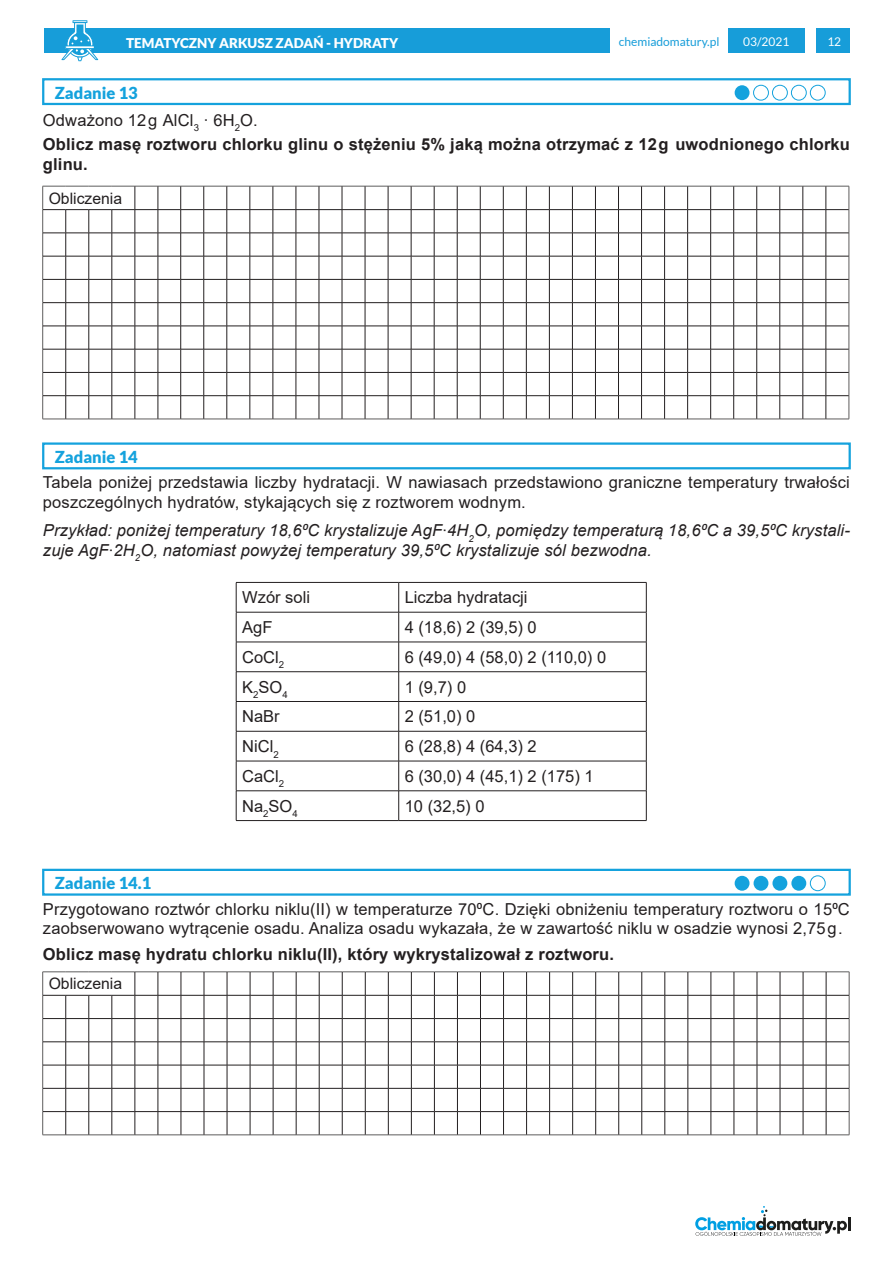
<style>
.page{position:relative;width:893px;height:1263px;background:#fff}
.page>*{position:absolute;margin:0;border:0;box-sizing:border-box;transform-origin:0 0}
.Styl_akapitowy_1{font:16.5px/19.8px "Arial";letter-spacing:.01em;color:#231f20}
.t1{font:italic 16.5px/19.8px "Arial";letter-spacing:.01em;color:#231f20}
.t2{font:700 16.5px/19.8px "Arial";letter-spacing:.01em;color:#231f20}
.t3{font:900 16.5px "Lato";color:#14a2dd}
.t4{font:15.75px "Arial";color:#231f20}
.t5{font:900 13.5px "Lato";color:#fff}
.t6{font:12px "Lato";color:#179dd9}
.t7{font:12px "Lato";color:#fff}
</style>
<div class="page">
<div style="left:816px;top:28px;width:34px;height:25px;background:#179dd9"></div>
<div style="left:728px;top:28px;width:77px;height:25px;background:#179dd9"></div>
<div style="left:44px;top:28px;width:566px;height:25px;background:#179dd9"></div>
<hr style="left:73px;top:20px;width:14px;height:3px;background:#169ed9">
<svg style="left:61px;top:21px;width:37px;height:40px"></svg>
<svg style="left:695px;top:1206px;width:155px;height:30px"></svg>
<svg style="left:42px;top:186px;width:808px;height:234px"></svg>
<div style="left:42px;top:78px;width:809px;height:27px;border:2px solid #14a2dd"></div>
<div style="left:753px;top:85px;width:16px;height:15px;border:1px solid #14a2dd;border-radius:50%"></div>
<div style="left:791px;top:85px;width:16px;height:15px;border:1px solid #14a2dd;border-radius:50%"></div>
<div style="left:810px;top:85px;width:16px;height:15px;border:1px solid #14a2dd;border-radius:50%"></div>
<div style="left:735px;top:85px;width:14px;height:15px;background:#14a2dd;border-radius:50%"></div>
<div style="left:772px;top:85px;width:16px;height:15px;border:1px solid #14a2dd;border-radius:50%"></div>
<div style="left:42px;top:442px;width:809px;height:27px;border:2px solid #14a2dd"></div>
<hr style="left:236px;top:582px;width:163px;height:1px;background:#231f20">
<svg style="left:236px;top:583px;width:1px;height:29px"></svg>
<hr style="left:399px;top:582px;width:247px;height:1px;background:#231f20">
<svg style="left:398px;top:583px;width:1px;height:29px"></svg>
<svg style="left:646px;top:583px;width:1px;height:29px"></svg>
<hr style="left:236px;top:612px;width:163px;height:1px;background:#231f20">
<hr style="left:236px;top:612px;width:1px;height:30px;background:#231f20">
<hr style="left:399px;top:612px;width:247px;height:1px;background:#231f20">
<hr style="left:398px;top:612px;width:1px;height:30px;background:#231f20">
<hr style="left:646px;top:612px;width:1px;height:30px;background:#231f20">
<hr style="left:236px;top:642px;width:163px;height:1px;background:#231f20">
<hr style="left:399px;top:642px;width:247px;height:1px;background:#231f20">
<hr style="left:236px;top:671px;width:163px;height:1px;background:#231f20">
<hr style="left:399px;top:671px;width:247px;height:1px;background:#231f20">
<hr style="left:236px;top:701px;width:163px;height:1px;background:#231f20">
<svg style="left:236px;top:642px;width:1px;height:89px"></svg>
<hr style="left:399px;top:701px;width:247px;height:1px;background:#231f20">
<svg style="left:398px;top:642px;width:1px;height:89px"></svg>
<svg style="left:646px;top:642px;width:1px;height:89px"></svg>
<hr style="left:236px;top:731px;width:163px;height:1px;background:#231f20">
<hr style="left:236px;top:731px;width:1px;height:30px;background:#231f20">
<hr style="left:399px;top:731px;width:247px;height:1px;background:#231f20">
<hr style="left:398px;top:731px;width:1px;height:30px;background:#231f20">
<hr style="left:646px;top:731px;width:1px;height:30px;background:#231f20">
<hr style="left:236px;top:761px;width:163px;height:1px;background:#231f20">
<hr style="left:236px;top:761px;width:1px;height:30px;background:#231f20">
<hr style="left:399px;top:761px;width:247px;height:1px;background:#231f20">
<hr style="left:398px;top:761px;width:1px;height:30px;background:#231f20">
<hr style="left:646px;top:761px;width:1px;height:30px;background:#231f20">
<hr style="left:236px;top:790px;width:163px;height:1px;background:#231f20">
<svg style="left:236px;top:791px;width:1px;height:29px"></svg>
<hr style="left:399px;top:790px;width:247px;height:1px;background:#231f20">
<svg style="left:398px;top:791px;width:1px;height:29px"></svg>
<svg style="left:646px;top:791px;width:1px;height:29px"></svg>
<hr style="left:236px;top:820px;width:163px;height:1px;background:#231f20">
<hr style="left:399px;top:820px;width:247px;height:1px;background:#231f20">
<svg style="left:42px;top:971px;width:808px;height:164px"></svg>
<div style="left:42px;top:869px;width:809px;height:27px;border:2px solid #14a2dd"></div>
<div style="left:753px;top:876px;width:15px;height:15px;background:#14a2dd;border-radius:50%"></div>
<div style="left:791px;top:876px;width:15px;height:15px;background:#14a2dd;border-radius:50%"></div>
<div style="left:810px;top:875px;width:16px;height:16px;border:1px solid #14a2dd;border-radius:50%"></div>
<div style="left:735px;top:876px;width:14px;height:15px;background:#14a2dd;border-radius:50%"></div>
<div style="left:772px;top:876px;width:15px;height:15px;background:#14a2dd;border-radius:50%"></div>
<p class="t5" style="left:126px;top:35px;width:274px">TEMATYCZNY ARKUSZ ZADAŃ - HYDRATY</p>
<p class="t6" style="left:619px;top:35px;width:102px">chemiadomatury.pl</p>
<p class="t7" style="left:743px;top:35px;width:48px">03/2021</p>
<p class="t7" style="left:827px;top:35px;width:15px">12</p>
<p class="t3" style="left:55px;top:83px;width:84px">Zadanie 13</p>
<p class="Styl_akapitowy_1" style="left:43px;top:110px;width:216px">Odważono 12g AlCl<sub>3</sub> ∙ 6H<sub>2</sub>O.</p>
<p class="t2" style="left:43px;top:135px;width:808px">Oblicz masę roztworu chlorku glinu o stężeniu 5% jaką można otrzymać z 12g uwodnionego chlorku glinu.</p>
<p class="t4" style="left:49px;top:187px;width:75px">Obliczenia</p>
<p class="t3" style="left:55px;top:447px;width:84px">Zadanie 14</p>
<p class="Styl_akapitowy_1" style="left:43px;top:472px;width:808px">Tabela poniżej przedstawia liczby hydratacji. W nawiasach przedstawiono graniczne temperatury trwałości poszczególnych hydratów, stykających się z roztworem wodnym.</p>
<p class="t1" style="left:43px;top:521px;width:808px">Przykład: poniżej temperatury 18,6⁰C krystalizuje AgF∙4H<sub>2</sub>O, pomiędzy temperaturą 18,6⁰C a 39,5⁰C krystali&shy;zuje AgF∙2H<sub>2</sub>O, natomiast powyżej temperatury 39,5⁰C krystalizuje sól bezwodna.</p>
<p class="t3" style="left:55px;top:874px;width:98px">Zadanie 14.1</p>
<p class="Styl_akapitowy_1" style="left:242px;top:587px;width:69px">Wzór soli</p>
<p class="Styl_akapitowy_1" style="left:405px;top:587px;width:124px">Liczba hydratacji</p>
<p class="Styl_akapitowy_1" style="left:242px;top:617px;width:32px">AgF</p>
<p class="Styl_akapitowy_1" style="left:405px;top:617px;width:134px">4 (18,6) 2 (39,5) 0</p>
<p class="Styl_akapitowy_1" style="left:242px;top:647px;width:44px">CoCl<sub>2</sub></p>
<p class="Styl_akapitowy_1" style="left:405px;top:647px;width:203px">6 (49,0) 4 (58,0) 2 (110,0) 0</p>
<p class="Styl_akapitowy_1" style="left:242px;top:677px;width:47px">K<sub>2</sub>SO<sub>4</sub></p>
<p class="Styl_akapitowy_1" style="left:405px;top:677px;width:63px">1 (9,7) 0</p>
<p class="Styl_akapitowy_1" style="left:242px;top:707px;width:39px">NaBr</p>
<p class="Styl_akapitowy_1" style="left:405px;top:707px;width:72px">2 (51,0) 0</p>
<p class="Styl_akapitowy_1" style="left:242px;top:736px;width:38px">NiCl<sub>2</sub></p>
<p class="Styl_akapitowy_1" style="left:405px;top:736px;width:134px">6 (28,8) 4 (64,3) 2</p>
<p class="Styl_akapitowy_1" style="left:242px;top:766px;width:44px">CaCl<sub>2</sub></p>
<p class="Styl_akapitowy_1" style="left:405px;top:766px;width:190px">6 (30,0) 4 (45,1) 2 (175) 1</p>
<p class="Styl_akapitowy_1" style="left:242px;top:796px;width:57px">Na<sub>2</sub>SO<sub>4</sub></p>
<p class="Styl_akapitowy_1" style="left:405px;top:796px;width:81px">10 (32,5) 0</p>
<p class="Styl_akapitowy_1" style="left:43px;top:899px;width:808px">Przygotowano roztwór chlorku niklu(II) w temperaturze 70⁰C. Dzięki obniżeniu temperatury roztworu o 15⁰C zaobserwowano wytrącenie osadu. Analiza osadu wykazała, że w zawartość niklu w osadzie wynosi 2,75g.</p>
<p class="t2" style="left:43px;top:944px;width:573px">Oblicz masę hydratu chlorku niklu(II), który wykrystalizował z roztworu.</p>
<p class="t4" style="left:49px;top:973px;width:75px">Obliczenia</p>
</div>
